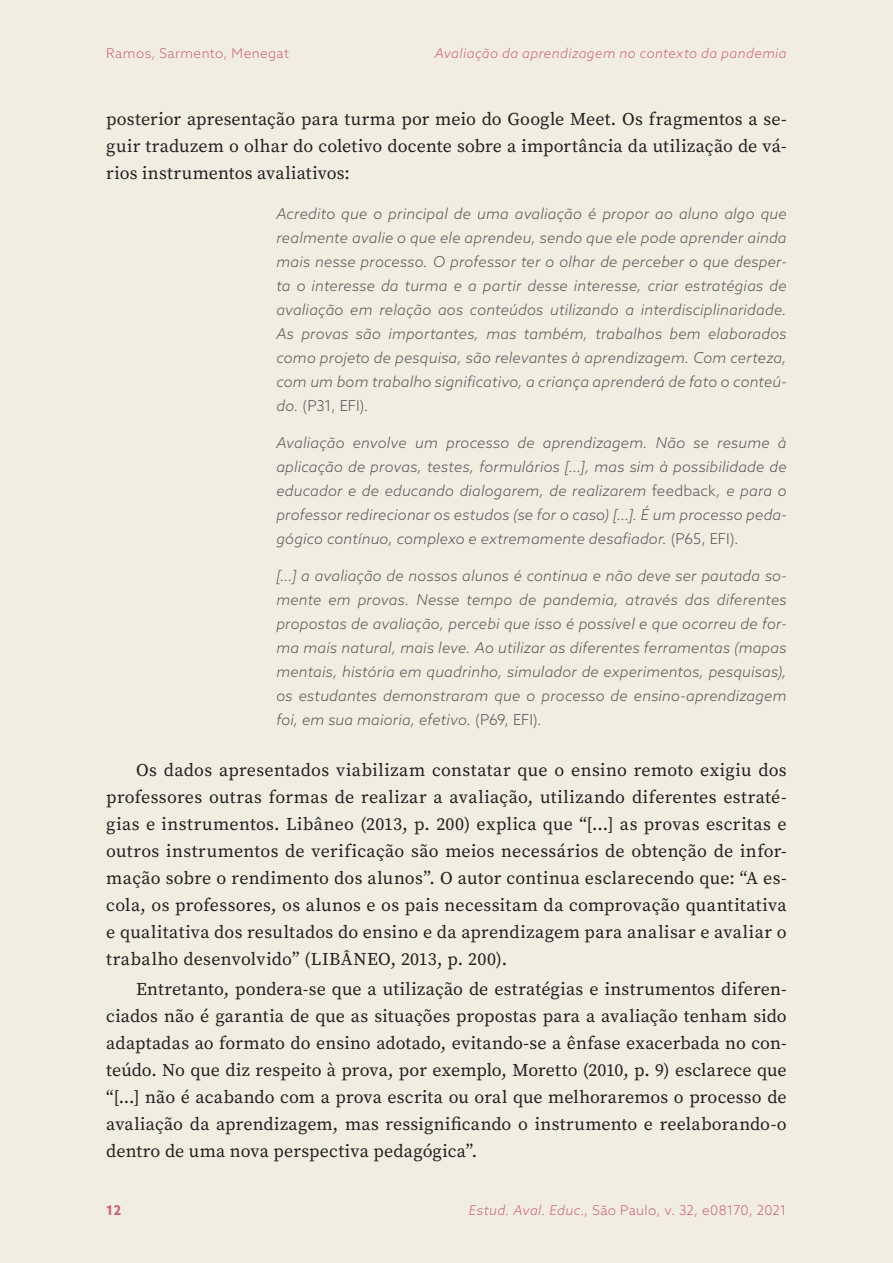
<style>
.page{position:relative;width:893px;height:1263px;background:#f2ede1}
.page>*{position:absolute;margin:0;border:0;box-sizing:border-box;transform-origin:0 0}
.t1{font:18px/27px "Source Serif Variable";letter-spacing:.01em;color:#231f20;text-align:justify}
.citacao{font:italic 300 15px/24px "Azo Sans";letter-spacing:.01em;color:#57585a;text-align:justify}
.t2{font:300 13.5px "Azo Sans";letter-spacing:.03em;color:#c96384}
.t3{font:italic 300 13.5px "Azo Sans";letter-spacing:.03em;color:#c96384}
.t4{font:700 13.5px "Azo Sans";color:#c96384}
.s1{font-style:normal}
.s2{font-style:italic}
</style>
<div class="page">
<p class="t2" style="left:106px;top:45px;width:184px">Ramos, Sarmento, Menegat</p>
<p class="t3" style="left:435px;top:45px;width:353px">Avaliação da aprendizagem no contexto da pandemia</p>
<p class="t1" style="left:106px;top:105px;width:682px">posterior apresentação para turma por meio do Google Meet. Os fragmentos a se&shy;guir traduzem o olhar do coletivo docente sobre a importância da utilização de vá&shy;rios instrumentos avaliativos:</p>
<p class="citacao" style="left:276px;top:201px;width:512px">Acredito que o principal de uma avaliação é propor ao aluno algo que realmente avalie o que ele aprendeu, sendo que ele pode aprender ainda mais nesse processo. O professor ter o olhar de perceber o que desper&shy;ta o interesse da turma e a partir desse interesse, criar estratégias de avaliação em relação aos conteúdos utilizando a interdisciplinaridade.<br>As provas são importantes, mas também, trabalhos bem elaborados como projeto de pesquisa, são relevantes à aprendizagem. Com certeza, com um bom trabalho significativo, a criança aprenderá de fato o conteú&shy;do. <span class="s1">(P31, EFI).</span></p>
<p class="citacao" style="left:276px;top:430px;width:512px">Avaliação envolve um processo de aprendizagem. Não se resume à aplicação de provas, testes, formulários [...], mas sim à possibilidade de educador e de educando dialogarem, de realizarem <span class="s1">feedback</span>, e para o professor redirecionar os estudos (se for o caso) [...]. É um processo peda&shy;gógico contínuo, complexo e extremamente desafiador. <span class="s1">(P65, EFI).</span></p>
<p class="citacao" style="left:276px;top:563px;width:512px">[...] a avaliação de nossos alunos é continua e não deve ser pautada so&shy;mente em provas. Nesse tempo de pandemia, através das diferentes propostas de avaliação, percebi que isso é possível e que ocorreu de for&shy;ma mais natural, mais leve. Ao utilizar as diferentes ferramentas (mapas mentais, história em quadrinho, simulador de experimentos, pesquisas), os estudantes demonstraram que o processo de ensino-aprendizagem foi, em sua maioria, efetivo. <span class="s1">(P69, EFI).</span></p>
<p class="t1" style="left:106px;top:756px;width:682px;text-indent:30px">Os dados apresentados viabilizam constatar que o ensino remoto exigiu dos professores outras formas de realizar a avaliação, utilizando diferentes estraté&shy;gias e instrumentos. Libâneo (2013, p. 200) explica que “[...] as provas escritas e outros instrumentos de verificação são meios necessários de obtenção de infor&shy;mação sobre o rendimento dos alunos”. O autor continua esclarecendo que: “A es&shy;cola, os professores, os alunos e os pais necessitam da comprovação quantitativa e qualitativa dos resultados do ensino e da aprendizagem para analisar e avaliar o trabalho desenvolvido” (LIBÂNEO, 2013, p. 200).</p>
<p class="t1" style="left:106px;top:975px;width:682px;text-indent:30px">Entretanto, pondera-se que a utilização de estratégias e instrumentos diferen&shy;ciados não é garantia de que as situações propostas para a avaliação tenham sido adaptadas ao formato do ensino adotado, evitando-se a ênfase exacerbada no con&shy;teúdo. No que diz respeito à prova, por exemplo, Moretto (2010, p. 9) esclarece que “[...] não é acabando com a prova escrita ou oral que melhoraremos o processo de avaliação da aprendizagem, mas ressignificando o instrumento e reelaborando-o dentro de uma nova perspectiva pedagógica”.</p>
<p class="t4" style="left:106px;top:1201px;width:17px">12</p>
<p class="t2" style="left:469px;top:1201px;width:319px"><span class="s2">Estud. Aval. Educ.</span>, São Paulo, v. 32, e08170, 2021</p>
</div>
